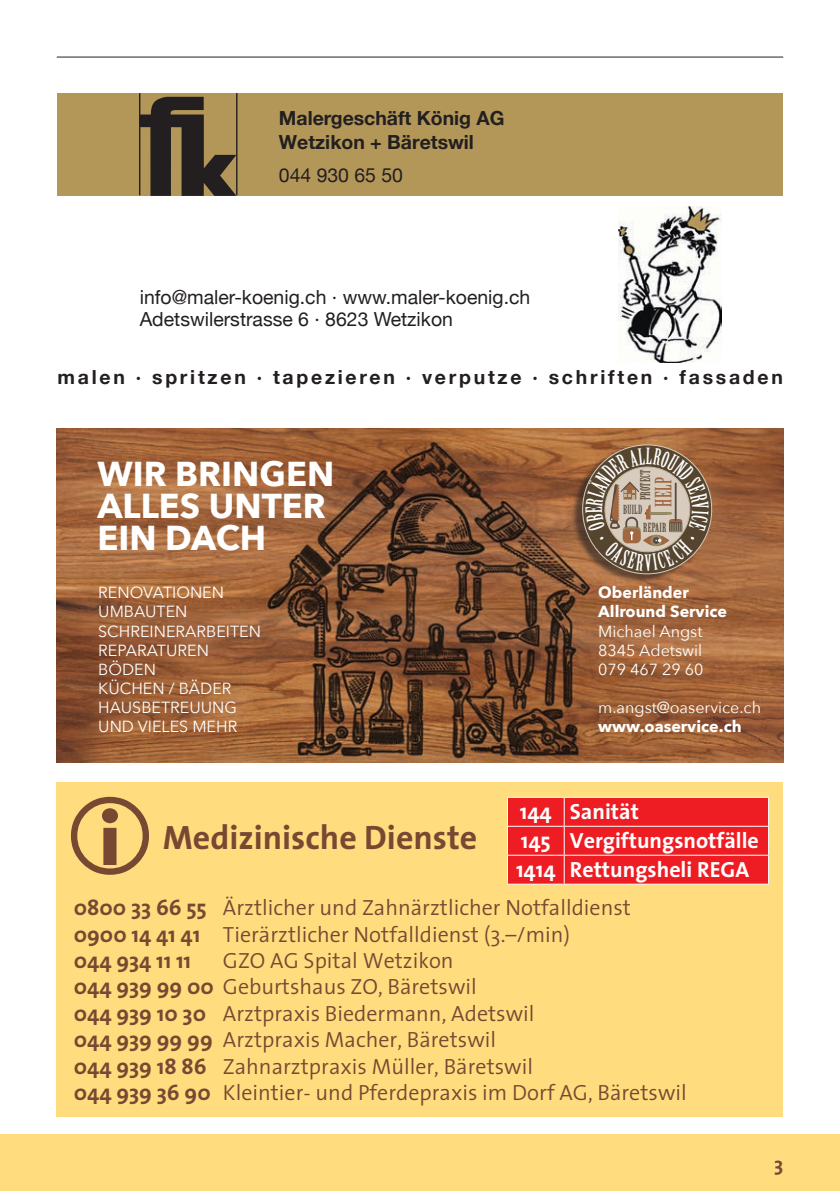
<style>
.page{position:relative;width:840px;height:1191px;background:#fff}
.page>*{position:absolute;margin:0;border:0;box-sizing:border-box;transform-origin:0 0}
.t1{font:700 34.6px/32.2px "Avenir Next";color:#fff}
.t2{font:700 34px "The Sans";color:#794833}
.t3{font:300 22px/26.4px "The Sans";color:#794833}
.t4{font:700 22px/29px "The Sans";color:#fff}
.t5{font:22px "Birch Std";color:#a16741}
.t6{font:700 20px "The Sans";color:#794833}
.t7{font:19.4px/22px "Helvetica Neue";color:#231f20}
.t8{font:700 19.4px "Helvetica Neue";letter-spacing:.14em;color:#231f20}
.t9{font:700 19.4px/23.6px "Helvetica Neue";color:#231f20}
.t10{font:16px/19px "Avenir Next";color:#fff;text-align:justify}
.t11{font:700 16px/19px "Avenir Next";color:#fff}
.t12{font:13.2px "Birch Std";letter-spacing:.02em;color:#55452f}
.t13{font:12.2px "Birch Std";letter-spacing:.02em;color:#55452f}
.t14{font:12.2px "Birch Std";letter-spacing:.02em;color:#594a41}
.s1{font-weight:700}
</style>
<div class="page">
<div style="left:0;top:1134px;width:839px;height:57px;background:#ffdc7e"></div>
<hr style="left:57px;top:57px;width:725px;height:1px;background:#231f20">
<img style="left:618px;top:206px;width:103px;height:156px">
<div style="left:58px;top:93px;width:724px;height:102px;background:#b39758"></div>
<div style="left:140px;top:93px;width:101px;height:102px;background:linear-gradient(to right,#b39758,#b39758)"></div>
<svg style="left:140px;top:97px;width:96px;height:98px"></svg>
<hr style="left:139px;top:93px;width:1px;height:102px;background:#231f20">
<hr style="left:236px;top:93px;width:1px;height:102px;background:#231f20">
<img style="left:57px;top:428px;width:725px;height:335px">
<div style="left:570px;top:445px;width:139px;height:138px;background:#231f20;opacity:.6"></div>
<div style="left:57px;top:782px;width:725px;height:335px;background:#ffdc7e"></div>
<svg style="left:71px;top:797px;width:78px;height:77px"></svg>
<div style="left:507px;top:797px;width:261px;height:86px;background:#ee1d23"></div>
<hr style="left:506px;top:883px;width:58px;height:1px;background:#fff">
<hr style="left:564px;top:883px;width:204px;height:1px;background:#fff">
<svg style="left:581px;top:444px;width:131px;height:131px;background:#8d745b"></svg>
<p class="t9" style="left:279px;top:107px;width:227px">Malergeschäft König AG<br>Wetzikon + Bäretswil</p>
<p class="t7" style="left:279px;top:165px;width:126px">044 930 65 50</p>
<p class="t7" style="left:140px;top:288px;width:392px">info@maler-koenig.ch · www.maler-koenig.ch<br>Adetswilerstrasse 6 · 8623 Wetzikon</p>
<p class="t8" style="left:58px;top:362px;width:726px">malen · spritzen · tapezieren · verputze · schriften · fassaden</p>
<h1 class="t1" style="left:97px;top:457px;width:238px">WIR BRINGEN<br>ALLES UNTER<br>EIN DACH</h1>
<p class="t10" style="left:98px;top:582px;width:164px;text-align:left">RENOVATIONEN<br>UMBAUTEN<br>SCHREINERARBEITEN<br>REPARATUREN<br>BÖDEN<br>KÜCHEN / BÄDER<br>HAUSBETREUUNG<br>UND VIELES MEHR</p>
<h2 class="t2" style="left:163px;top:809px;width:316px">Medizinische Dienste</h2>
<p class="t12" style="left:637px;top:500px;width:32px;rotate:-90deg">PROTECT</p>
<p class="t13" style="left:643px;top:520px;width:25px">REPAIR</p>
<p class="t5" style="left:650px;top:507px;width:31px;rotate:-90deg">HELP</p>
<p class="t14" style="left:622px;top:502px;width:21px">BUILD</p>
<p class="t11" style="left:598px;top:583px;width:130px">Oberländer<br>Allround Service</p>
<p class="t10" style="left:598px;top:621px;width:107px">Michael Angst 8345 Adetswil 079 467 29 60</p>
<p class="t10" style="left:598px;top:697px;width:164px">m.angst@oaservice.ch</p>
<p class="t11" style="left:598px;top:716px;width:145px">www.oaservice.ch</p>
<p class="t4" style="left:516px;top:796px;width:244px">144 Sanität<br>145 Vergiftungsnotfälle<br>1414 Rettungsheli REGA</p>
<p class="t3" style="left:74px;top:893px;width:558px"><span class="s1">0800 33 66 55</span> Ärztlicher und Zahnärztlicher Notfalldienst<br><span class="s1">0900 14 41 41</span> Tierärztlicher Notfalldienst (3.–/min)<br><span class="s1">044 934 11 11</span></p>
<p class="t3" style="left:74px;top:946px;width:614px;text-indent:149px">GZO AG Spital Wetzikon<br><span class="s1">044 939 99 00</span> Geburtshaus ZO, Bäretswil<br><span class="s1">044 939 10 30</span> Arztpraxis Biedermann, Adetswil<br><span class="s1">044 939 99 99</span> Arztpraxis Macher, Bäretswil<br><span class="s1">044 939 18 86</span> Zahnarztpraxis Müller, Bäretswil<br><span class="s1">044 939 36 90</span> Kleintier- und Pferdepraxis im Dorf AG, Bäretswil</p>
<p class="t6" style="left:773px;top:1147px;width:11px">3</p>
</div>
